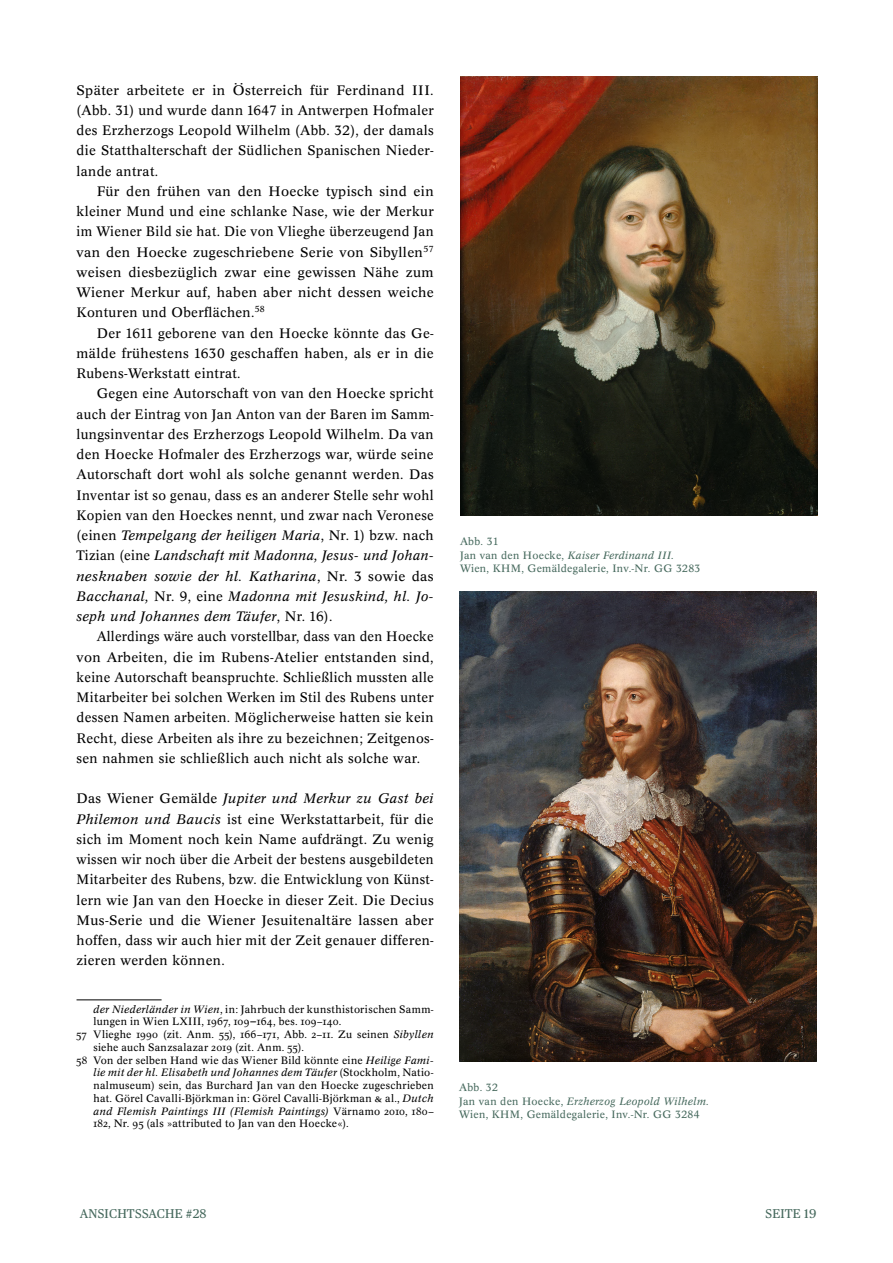
<style>
.page{position:relative;width:893px;height:1263px;background:#fff}
.page>*{position:absolute;margin:0;border:0;box-sizing:border-box;transform-origin:0 0}
.t1{font:13.5px/20.2px "Concorde BQ";letter-spacing:.025em;color:#000;text-align:justify}
.t2{font:12.75px "Publico Text";letter-spacing:.015em;color:#46695d}
.t3{font:10.5px "Concorde BQ";letter-spacing:.025em;color:#000}
.t4{font:10.5px/13.5px "Concorde BQ";letter-spacing:.025em;color:#46695d}
.t5{font:italic 10.5px "Concorde BQ";letter-spacing:.02em;color:#000}
.s1{font-style:italic}
.s2{font-style:normal}
</style>
<div class="page">
<hr style="left:77px;top:999px;width:85px;height:1px;background:#000">
<img style="left:459px;top:592px;width:357px;height:470px">
<img style="left:460px;top:77px;width:357px;height:439px">
<p class="t1" style="left:77px;top:80px;width:359px">Später arbeitete er in Österreich für Ferdinand III. (Abb. 31) und wurde dann 1647 in Antwerpen Hofmaler des Erzherzogs Leopold Wilhelm (Abb. 32), der damals die Statthalterschaft der Südlichen Spanischen Nieder&shy;lande antrat.</p>
<p class="t1" style="left:77px;top:181px;width:359px;text-indent:20px">Für den frühen van den Hoecke typisch sind ein kleiner Mund und eine schlanke Nase, wie der Merkur im Wiener Bild sie hat. Die von Vlieghe überzeugend Jan van den Hoecke zugeschriebene Serie von Sibyllen<sup>57 </sup>weisen diesbezüglich zwar eine gewissen Nähe zum Wiener Merkur auf, haben aber nicht dessen weiche Konturen und Oberflächen.<sup>58</sup></p>
<p class="t1" style="left:77px;top:323px;width:359px;text-indent:20px">Der 1611 geborene van den Hoecke könnte das Ge&shy;mälde frühestens 1630 geschaffen haben, als er in die Rubens-Werkstatt eintrat.</p>
<p class="t1" style="left:77px;top:384px;width:359px;text-indent:20px">Gegen eine Autorschaft von van den Hoecke spricht auch der Eintrag von Jan Anton van der Baren im Samm&shy;lungsinventar des Erzherzogs Leopold Wilhelm. Da van den Hoecke Hofmaler des Erzherzogs war, würde seine Autorschaft dort wohl als solche genannt werden. Das Inventar ist so genau, dass es an anderer Stelle sehr wohl Kopien van den Hoeckes nennt, und zwar nach Veronese (einen <span class="s1">Tempelgang der heiligen Maria</span>, Nr. 1) bzw. nach Tizian (eine <span class="s1">Landschaft mit Madonna, Jesus- und Johan&shy;nesknaben sowie der hl. Katharina</span>, Nr. 3 sowie das <span class="s1">Bacchanal,</span> Nr. 9, eine <span class="s1">Madonna mit Jesuskind, hl. Jo&shy;seph und Johannes dem Täufer</span>, Nr. 16).</p>
<p class="t1" style="left:77px;top:627px;width:359px;text-indent:20px">Allerdings wäre auch vorstellbar, dass van den Hoecke von Arbeiten, die im Rubens-Atelier entstanden sind, keine Autorschaft beanspruchte. Schließlich mussten alle Mitarbeiter bei solchen Werken im Stil des Rubens unter dessen Namen arbeiten. Möglicherweise hatten sie kein Recht, diese Arbeiten als ihre zu bezeichnen; Zeitgenos&shy;sen nahmen sie schließlich auch nicht als solche war.</p>
<p class="t1" style="left:77px;top:789px;width:359px">Das Wiener Gemälde <span class="s1">Jupiter und Merkur zu Gast bei Philemon und Baucis</span> ist eine Werkstattarbeit, für die sich im Moment noch kein Name aufdrängt. Zu wenig wissen wir noch über die Arbeit der bestens ausgebildeten Mitarbeiter des Rubens, bzw. die Entwicklung von Künst&shy;lern wie Jan van den Hoecke in dieser Zeit. Die Decius Mus-Serie und die Wiener Jesuitenaltäre lassen aber hoffen, dass wir auch hier mit der Zeit genauer differen&shy;zieren werden können.</p>
<p class="t3" style="left:94px;top:1003px;width:342px"><span class="s1">der Niederländer in Wien</span>, in: Jahrbuch der kunsthistorischen Samm-</p>
<p class="t3" style="left:94px;top:1016px;width:249px">lungen in Wien LXIII, 1967, 109−164, bes. 109–140.</p>
<p class="t3" style="left:77px;top:1028px;width:359px">57 Vlieghe 1990 (zit. Anm. 55), 166–171, Abb. 2–11. Zu seinen <span class="s1">Sibyllen</span></p>
<p class="t3" style="left:94px;top:1041px;width:212px">siehe auch Sanzsalazar 2019 (zit. Anm. 55).</p>
<p class="t3" style="left:77px;top:1054px;width:359px">58 Von der selben Hand wie das Wiener Bild könnte eine <span class="s1">Heilige Fami-</span></p>
<p class="t5" style="left:94px;top:1066px;width:342px">lie mit der hl. Elisabeth und Johannes dem Täufer <span class="s2">(Stockholm, Natio-</span></p>
<p class="t3" style="left:94px;top:1079px;width:342px">nalmuseum) sein, das Burchard Jan van den Hoecke zugeschrieben</p>
<p class="t3" style="left:94px;top:1092px;width:342px">hat. Görel Cavalli-Björkman in: Görel Cavalli-Björkman &amp; al., <span class="s1">Dutch</span></p>
<p class="t5" style="left:94px;top:1105px;width:342px">and Flemish Paintings III (Flemish Paintings) <span class="s2">Värnamo 2010, 180–</span></p>
<p class="t3" style="left:94px;top:1118px;width:257px">182, Nr. 95 (als »attributed to Jan van den Hoecke«).</p>
<p class="t4" style="left:460px;top:535px;width:242px">Abb. 31<br>Jan van den Hoecke, <span class="s1">Kaiser Ferdinand III.<br></span>Wien, KHM, Gemäldegalerie, Inv.-Nr. GG 3283</p>
<p class="t4" style="left:459px;top:1081px;width:251px">Abb. 32<br>Jan van den Hoecke, <span class="s1">Erzherzog Leopold Wilhelm.<br></span>Wien, KHM, Gemäldegalerie, Inv.-Nr. GG 3284</p>
<p class="t2" style="left:80px;top:1204px;width:128px">ANSICHTSSACHE #28</p>
<p class="t2" style="left:765px;top:1204px;width:52px">SEITE 19</p>
</div>
